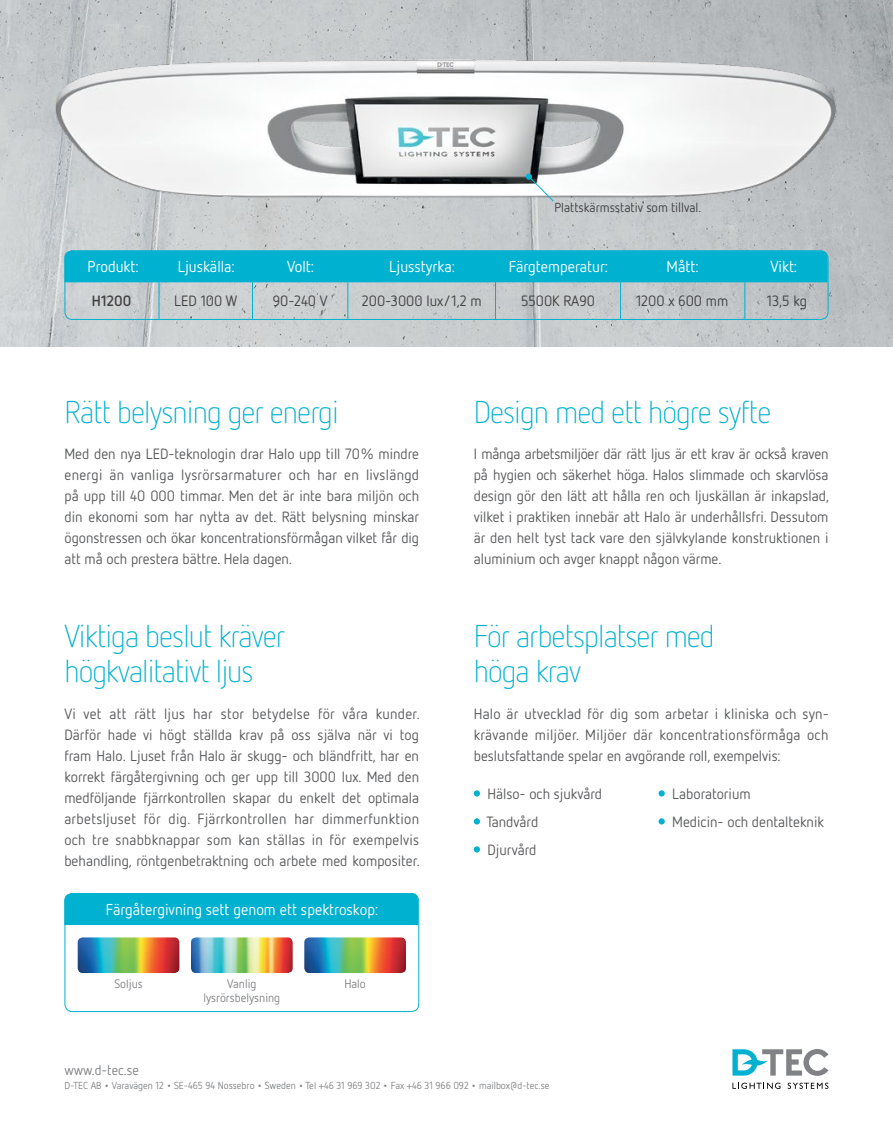
<style>
.page{position:relative;width:893px;height:1141px;background:#fff}
.page>*{position:absolute;margin:0;border:0;box-sizing:border-box;transform-origin:0 0}
.t1{font:300 31.5px "Netto";letter-spacing:-.03em;color:#00b1d0}
.t2{font:15.75px "Netto";color:#fff}
.t3{font:14.88px/21px "Netto";color:#58595b;text-align:justify}
.t4{font:14.88px "Netto";color:#414042}
.t5{font:700 14.88px "Netto";color:#414042}
.t6{font:14px "Netto";color:#808285}
.t7{font:13.12px "Netto";color:#414042}
.t8{font:12.25px "Netto";color:#808285}
.t9{font:10.15px "Netto";color:#808285}
.s1{font-weight:700}
</style>
<div class="page">
<img style="left:0;top:268px;width:893px;height:78px">
<svg style="left:732px;top:1083px;width:48px;height:6px"></svg>
<svg style="left:788px;top:1083px;width:40px;height:6px"></svg>
<svg style="left:732px;top:1049px;width:96px;height:27px"></svg>
<div style="left:64px;top:251px;width:764px;height:69px;border:1px solid #00b1d0;border-radius:7px"></div>
<div style="left:64px;top:268px;width:764px;height:14px;background:#00b1d0"></div>
<hr style="left:159px;top:282px;width:1px;height:38px;background:#00b1d0">
<hr style="left:252px;top:282px;width:1px;height:38px;background:#00b1d0">
<hr style="left:495px;top:282px;width:1px;height:38px;background:#00b1d0">
<hr style="left:744px;top:282px;width:1px;height:38px;background:#00b1d0">
<hr style="left:620px;top:282px;width:1px;height:38px;background:#00b1d0">
<hr style="left:347px;top:282px;width:1px;height:38px;background:#00b1d0">
<svg style="left:474px;top:790px;width:6px;height:6px"></svg>
<svg style="left:474px;top:818px;width:6px;height:6px"></svg>
<svg style="left:474px;top:846px;width:6px;height:6px"></svg>
<svg style="left:659px;top:790px;width:6px;height:6px"></svg>
<svg style="left:659px;top:818px;width:6px;height:6px"></svg>
<div style="left:64px;top:893px;width:355px;height:119px;border:1px solid #00b1d0;border-radius:7px"></div>
<div style="left:64px;top:893px;width:354px;height:32px;background:#00b1d0"></div>
<img style="left:78px;top:937px;width:101px;height:36px">
<img style="left:191px;top:937px;width:102px;height:36px">
<img style="left:304px;top:937px;width:102px;height:36px">
<img style="left:0;top:0;width:893px;height:268px">
<svg style="left:525px;top:173px;width:30px;height:29px"></svg>
<p class="t7" style="left:554px;top:199px;width:148px">Plattskärmsstativ som tillval.</p>
<p class="t2" style="left:87px;top:256px;width:53px">Produkt:</p>
<p class="t2" style="left:178px;top:256px;width:58px">Ljuskälla:</p>
<p class="t2" style="left:389px;top:256px;width:67px">Ljusstyrka:</p>
<p class="t2" style="left:666px;top:256px;width:33px">Mått:</p>
<p class="t2" style="left:770px;top:256px;width:28px">Vikt:</p>
<p class="t5" style="left:92px;top:291px;width:41px">H1200</p>
<p class="t4" style="left:174px;top:291px;width:65px">LED 100 W</p>
<p class="t4" style="left:273px;top:291px;width:56px">90-240 V</p>
<p class="t4" style="left:362px;top:291px;width:121px">200-3000 lux/1,2 m</p>
<p class="t4" style="left:636px;top:291px;width:94px">1200 x 600 mm</p>
<p class="t4" style="left:767px;top:291px;width:42px">13,5 kg</p>
<p class="t2" style="left:287px;top:256px;width:29px">Volt:</p>
<p class="t2" style="left:509px;top:256px;width:101px">Färgtemperatur:</p>
<p class="t4" style="left:521px;top:291px;width:76px">5500K RA90</p>
<p class="t1" style="left:64px;top:392px;width:276px">Rätt belysning ger energi</p>
<p class="t3" style="left:64px;top:443px;width:356px">Med den nya LED-teknologin drar Halo upp till 70% mindre energi än vanliga lysrörsarmaturer och har en livslängd på upp till 40 000 timmar. Men det är inte bara miljön och din ekonomi som har nytta av det. Rätt belysning minskar ögonstressen och ökar koncentrationsförmågan vilket får dig att må och prestera bättre. Hela dagen.</p>
<p class="t1" style="left:64px;top:616px;width:222px">Viktiga beslut kräver</p>
<p class="t1" style="left:64px;top:651px;width:191px">högkvalitativt ljus</p>
<p class="t3" style="left:64px;top:703px;width:357px">Vi vet att rätt ljus har stor betydelse för våra kunder.<br>Därför hade vi högt ställda krav på oss själva när vi tog fram Halo. Ljuset från Halo är skugg- och bländfritt, har en korrekt färgåtergivning och ger upp till 3000 lux. Med den medföljande fjärrkontrollen skapar du enkelt det optimala arbetsljuset för dig. Fjärrkontrollen har dimmerfunktion och tre snabbknappar som kan ställas in för exempelvis behandling, röntgenbetraktning och arbete med kompositer.</p>
<p class="t2" style="left:106px;top:899px;width:274px">Färgåtergivning sett genom ett spektroskop:</p>
<p class="t8" style="left:114px;top:975px;width:30px">Soljus</p>
<p class="t8" style="left:227px;top:975px;width:31px">Vanlig</p>
<p class="t8" style="left:344px;top:975px;width:23px">Halo</p>
<p class="t8" style="left:203px;top:989px;width:78px">lysrörsbelysning</p>
<p class="t1" style="left:474px;top:392px;width:299px">Design med ett högre syfte</p>
<p class="t3" style="left:474px;top:443px;width:357px">I många arbetsmiljöer där rätt ljus är ett krav är också kraven på hygien och säkerhet höga. Halos slimmade och skarvlösa design gör den lätt att hålla ren och ljuskällan är inkapslad, vilket i praktiken innebär att Halo är underhållsfri. Dessutom är den helt tyst tack vare den självkylande konstruktionen i aluminium och avger knappt någon värme.</p>
<p class="t1" style="left:474px;top:616px;width:242px">För arbetsplatser med</p>
<p class="t1" style="left:474px;top:651px;width:109px">höga krav</p>
<p class="t3" style="left:474px;top:703px;width:356px">Halo är utvecklad för dig som arbetar i kliniska och syn&shy;krävande miljöer. Miljöer där koncentrationsförmåga och beslutsfattande spelar en avgörande roll, exempelvis:</p>
<p class="t3" style="left:487px;top:783px;width:116px">Hälso- och sjukvård</p>
<p class="t3" style="left:486px;top:811px;width:53px">Tandvård</p>
<p class="t3" style="left:487px;top:839px;width:51px">Djurvård</p>
<p class="t3" style="left:672px;top:783px;width:80px">Laboratorium</p>
<p class="t3" style="left:672px;top:811px;width:153px">Medicin- och dentalteknik</p>
<p class="t6" style="left:64px;top:1061px;width:76px">www.d-tec.se</p>
<p class="t9" style="left:64px;top:1079px;width:487px">D-TEC AB <span class="s1">•</span> Varavägen 12 <span class="s1">•</span> SE-465 94 Nossebro <span class="s1">•</span> Sweden <span class="s1">•</span> Tel +46 31 969 302 <span class="s1">•</span> Fax +46 31 966 092 <span class="s1">•</span> mailbox@d-tec.se</p>
</div>
